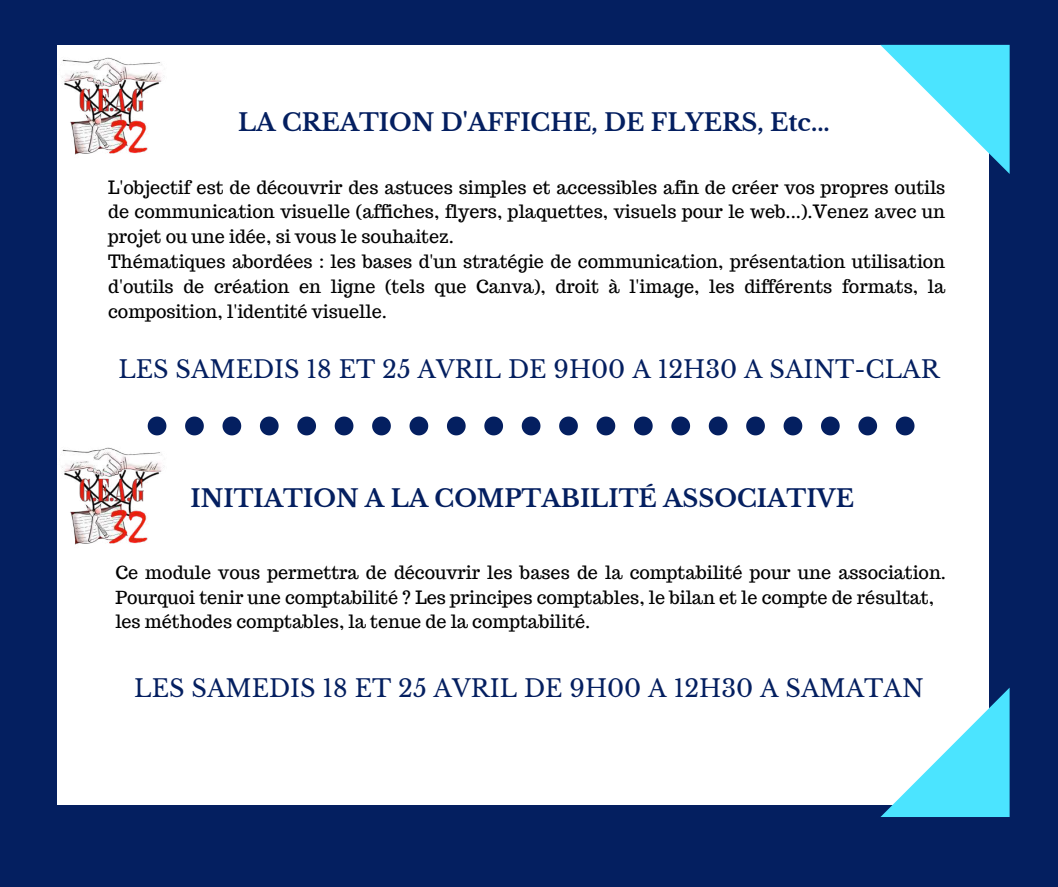
<style>
.page{position:relative;width:1058px;height:887px;background:#fff}
.page>*{position:absolute;margin:0;border:0;box-sizing:border-box;transform-origin:0 0}
.t1{font:24px "Libre Baskerville";color:#041f60}
.t2{font:700 24px "Libre Baskerville";color:#041f60}
.t3{font:18px/24.8px "Trocchi";color:#000}
</style>
<div class="page">
<div style="left:0;top:0;width:1058px;height:886px;background:#041f60"></div>
<div style="left:57px;top:45px;width:931px;height:759px;background:#fff"></div>
<svg style="left:880px;top:687px;width:129px;height:130px"></svg>
<svg style="left:880px;top:45px;width:129px;height:129px"></svg>
<svg style="left:148px;top:416px;width:18px;height:19px"></svg>
<svg style="left:185px;top:416px;width:19px;height:19px"></svg>
<svg style="left:222px;top:416px;width:19px;height:19px"></svg>
<svg style="left:260px;top:416px;width:18px;height:19px"></svg>
<svg style="left:297px;top:416px;width:19px;height:19px"></svg>
<svg style="left:335px;top:416px;width:18px;height:19px"></svg>
<svg style="left:372px;top:416px;width:19px;height:19px"></svg>
<svg style="left:409px;top:416px;width:19px;height:19px"></svg>
<svg style="left:447px;top:416px;width:18px;height:19px"></svg>
<svg style="left:484px;top:416px;width:19px;height:19px"></svg>
<svg style="left:522px;top:416px;width:18px;height:19px"></svg>
<svg style="left:559px;top:416px;width:19px;height:19px"></svg>
<svg style="left:596px;top:416px;width:19px;height:19px"></svg>
<svg style="left:634px;top:416px;width:18px;height:19px"></svg>
<svg style="left:671px;top:416px;width:19px;height:19px"></svg>
<svg style="left:708px;top:416px;width:19px;height:19px"></svg>
<svg style="left:746px;top:416px;width:19px;height:19px"></svg>
<svg style="left:783px;top:416px;width:19px;height:19px"></svg>
<svg style="left:821px;top:416px;width:18px;height:19px"></svg>
<svg style="left:858px;top:416px;width:19px;height:19px"></svg>
<svg style="left:895px;top:416px;width:19px;height:19px"></svg>
<img style="left:62px;top:447px;width:102px;height:98px">
<img style="left:62px;top:57px;width:102px;height:98px">
<h1 class="t2" style="left:238px;top:108px;width:593px">LA CREATION D'AFFICHE, DE FLYERS, Etc...</h1>
<p class="t3" style="left:108px;top:175px;width:838px">L'objectif est de découvrir des astuces simples et accessibles afin de créer vos propres outils de communication visuelle (affiches, flyers, plaquettes, visuels pour le web...).Venez avec un projet ou une idée, si vous le souhaitez.<br>Thématiques abordées : les bases d'un stratégie de communication, présentation utilisation d'outils de création en ligne (tels que Canva), droit à l'image, les différents formats, la composition, l'identité visuelle.</p>
<h1 class="t1" style="left:118px;top:354px;width:822px">LES SAMEDIS 18 ET 25 AVRIL DE 9H00 A 12H30 A SAINT-CLAR</h1>
<h1 class="t2" style="left:191px;top:483px;width:665px">INITIATION A LA COMPTABILITÉ ASSOCIATIVE</h1>
<p class="t3" style="left:115px;top:559px;width:832px">Ce module vous permettra de découvrir les bases de la comptabilité pour une association.<br>Pourquoi tenir une comptabilité ? Les principes comptables, le bilan et le compte de résultat, les méthodes comptables, la tenue de la comptabilité.</p>
<h1 class="t1" style="left:134px;top:673px;width:790px">LES SAMEDIS 18 ET 25 AVRIL DE 9H00 A 12H30 A SAMATAN</h1>
</div>
